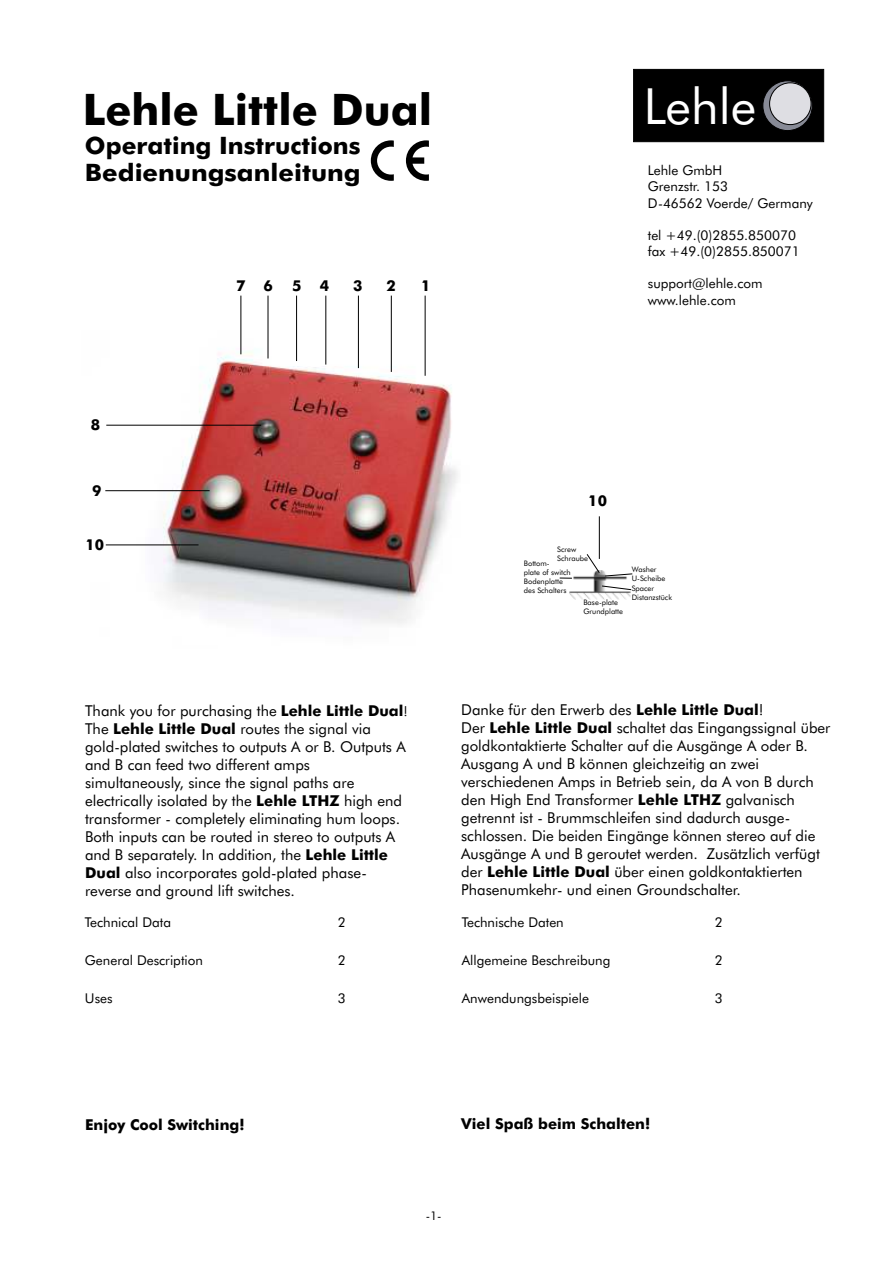
<style>
.page{position:relative;width:893px;height:1263px;background:#fff}
.page>*{position:absolute;margin:0;border:0;box-sizing:border-box;transform-origin:0 0}
.t1{font:49.8px "Futura BT";color:#fff}
.t2{font:500 43.5px "Futura BT";color:#000}
.t3{font:500 24px/26.8px "Futura BT";color:#000}
.t4{font:15px/18px "Futura BT";color:#000}
.t5{font:500 15px "Futura BT";color:#000}
.t6{font:13.5px/16.2px "Futura BT";color:#000}
.t7{font:12px "Futura BT";color:#000}
.t8{font:7.5px/9px "Futura BT";color:#000}
.s1{font-weight:500}
.s2{font-size:13.5px}
</style>
<div class="page">
<img style="left:105px;top:330px;width:353px;height:294px">
<svg style="left:371px;top:140px;width:23px;height:41px"></svg>
<svg style="left:406px;top:140px;width:23px;height:41px"></svg>
<img style="left:569px;top:576px;width:62px;height:23px">
<svg style="left:601px;top:585px;width:31px;height:5px"></svg>
<svg style="left:586px;top:553px;width:47px;height:24px"></svg>
<svg style="left:560px;top:578px;width:12px;height:1px"></svg>
<hr style="left:425px;top:296px;width:1px;height:80px;background:#000">
<hr style="left:241px;top:296px;width:1px;height:58px;background:#000">
<hr style="left:268px;top:296px;width:1px;height:62px;background:#000">
<hr style="left:391px;top:296px;width:1px;height:76px;background:#000">
<hr style="left:326px;top:296px;width:1px;height:69px;background:#000">
<hr style="left:106px;top:425px;width:155px;height:1px;background:#000">
<hr style="left:358px;top:296px;width:1px;height:72px;background:#000">
<hr style="left:296px;top:296px;width:1px;height:65px;background:#000">
<hr style="left:105px;top:490px;width:105px;height:1px;background:#000">
<hr style="left:106px;top:545px;width:93px;height:1px;background:#000">
<hr style="left:599px;top:516px;width:1px;height:43px;background:#000">
<div style="left:633px;top:69px;width:191px;height:73px;background:#000"></div>
<svg style="left:763px;top:81px;width:49px;height:50px"></svg>
<div style="left:769px;top:83px;width:42px;height:42px;background:#dedee3;border:1px solid #000;border-radius:50%"></div>
<h2 class="t2" style="left:83px;top:92px;width:351px">Lehle Little Dual</h2>
<h3 class="t3" style="left:85px;top:134px;width:277px">Operating Instructions<br>Bedienungsanleitung</h3>
<p class="t5" style="left:236px;top:279px;width:38px">7 6</p>
<p class="t5" style="left:292px;top:279px;width:39px">5 4</p>
<p class="t5" style="left:353px;top:279px;width:11px">3</p>
<p class="t5" style="left:386px;top:279px;width:11px">2</p>
<p class="t5" style="left:421px;top:279px;width:11px">1</p>
<h1 class="t1" style="left:644px;top:86px;width:114px">Lehle</h1>
<p class="t6" style="left:648px;top:164px;width:166px">Lehle GmbH<br>Grenzstr. 153<br>D-46562 Voerde/ Germany</p>
<p class="t6" style="left:648px;top:228px;width:153px">tel +49.(0)2855.850070 fax +49.(0)2855.850071</p>
<p class="t6" style="left:648px;top:277px;width:116px">support@lehle.com www.lehle.com</p>
<p class="t5" style="left:91px;top:419px;width:11px">8</p>
<p class="t5" style="left:92px;top:485px;width:11px">9</p>
<p class="t5" style="left:588px;top:495px;width:20px">10</p>
<p class="t5" style="left:85px;top:539px;width:20px">10</p>
<p class="t8" style="left:557px;top:546px;width:32px">Screw<br>Schraube</p>
<p class="t8" style="left:524px;top:560px;width:48px">Bottom-<br>plate of switch<br>Bodenplatte des Schalters</p>
<p class="t8" style="left:583px;top:599px;width:41px">Base-plate<br>Grundplatte</p>
<p class="t8" style="left:632px;top:565px;width:35px">Washer<br>U-Scheibe</p>
<p class="t8" style="left:632px;top:585px;width:42px">Spacer<br>Distanzstück</p>
<p class="t4" style="left:85px;top:703px;width:324px">Thank you for purchasing the <span class="s1">Lehle Little Dual</span><span class="s2">!<br></span>The <span class="s1">Lehle Little Dual</span> routes the signal via gold-plated switches to outputs A or B. Outputs A and B can feed two different amps simultaneously, since the signal paths are electrically isolated by the <span class="s1">Lehle LTHZ</span> high end transformer - completely eliminating hum loops.<br>Both inputs can be routed in stereo to outputs A and B separately. In addition, the <span class="s1">Lehle Little Dual</span> also incorporates gold-plated phase&shy;reverse and ground lift switches.</p>
<p class="t4" style="left:461px;top:702px;width:371px">Danke für den Erwerb des <span class="s1">Lehle Little Dual</span>!<br>Der <span class="s1">Lehle Little Dual</span> schaltet das Eingangssignal über goldkontaktierte Schalter auf die Ausgänge A oder B.<br>Ausgang A und B können gleichzeitig an zwei verschiedenen Amps in Betrieb sein, da A von B durch den High End Transformer <span class="s1">Lehle LTHZ</span> galvanisch getrennt ist - Brummschleifen sind dadurch ausge&shy;schlossen. Die beiden Eingänge können stereo auf die Ausgänge A und B geroutet werden. Zusätzlich verfügt der <span class="s1">Lehle Little Dual</span> über einen goldkontaktierten Phasenumkehr- und einen Groundschalter.</p>
<p class="t6" style="left:85px;top:915px;width:88px">Technical Data</p>
<p class="t6" style="left:338px;top:915px;width:9px">2</p>
<p class="t6" style="left:462px;top:915px;width:103px">Technische Daten</p>
<p class="t6" style="left:715px;top:915px;width:9px">2</p>
<p class="t6" style="left:85px;top:953px;width:120px">General Description</p>
<p class="t6" style="left:338px;top:953px;width:9px">2</p>
<p class="t6" style="left:462px;top:953px;width:150px">Allgemeine Beschreibung</p>
<p class="t6" style="left:715px;top:953px;width:9px">2</p>
<p class="t6" style="left:85px;top:991px;width:29px">Uses</p>
<p class="t6" style="left:338px;top:991px;width:9px">3</p>
<p class="t6" style="left:462px;top:991px;width:129px">Anwendungsbeispiele</p>
<p class="t6" style="left:715px;top:991px;width:9px">3</p>
<p class="t5" style="left:85px;top:1118px;width:161px">Enjoy Cool Switching!</p>
<p class="t5" style="left:461px;top:1117px;width:191px">Viel Spaß beim Schalten!</p>
<p class="t7" style="left:426px;top:1211px;width:17px">-1-</p>
</div>
